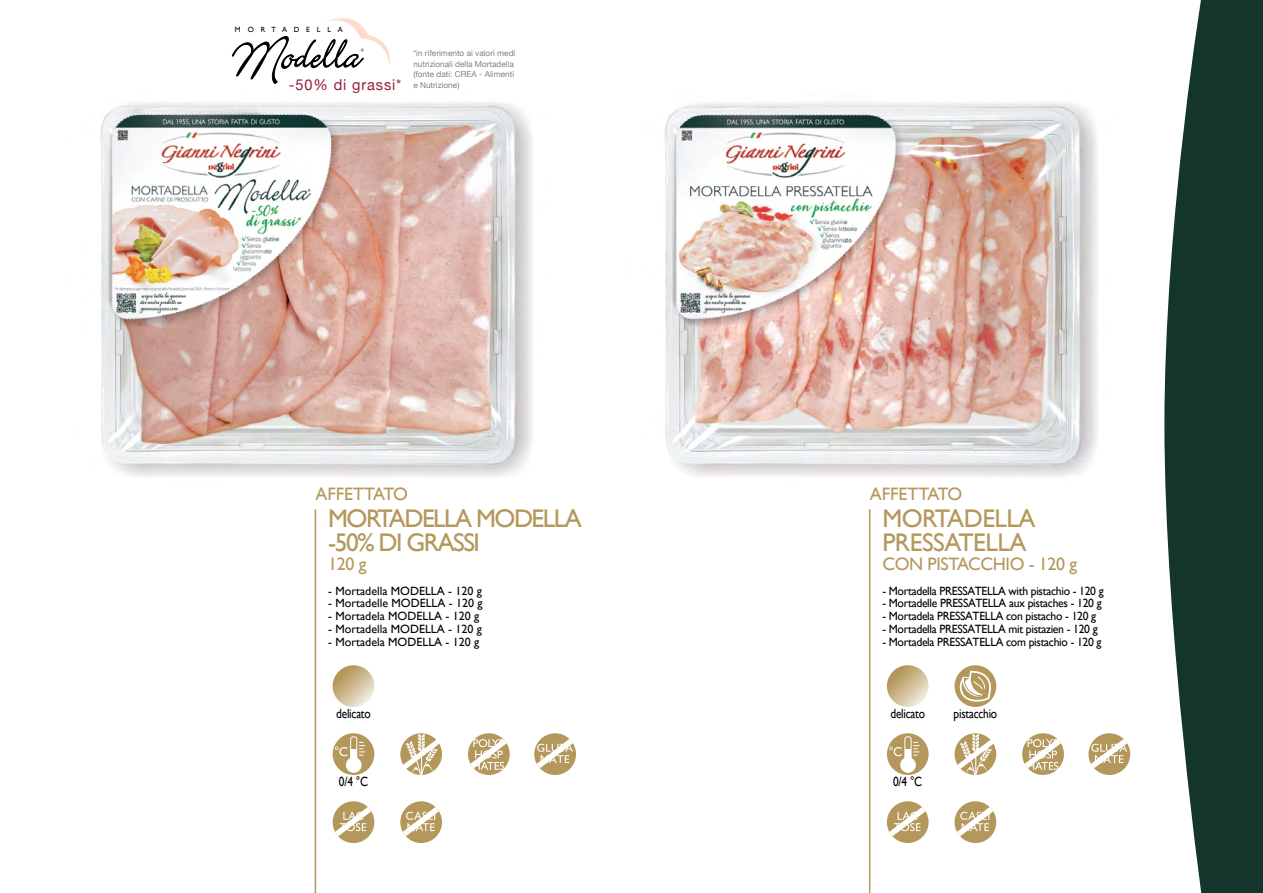
<style>
.page{position:relative;width:1263px;height:893px;background:#fff}
.page>*{position:absolute;margin:0;border:0;box-sizing:border-box;transform-origin:0 0}
.t1{font:25.5px/24px "Gill Sans";letter-spacing:-.06em;color:#b4975a}
.t2{font:25.5px/24px "Gill Sans";letter-spacing:-.02em;color:#b4975a}
.t3{font:18px "Gill Sans";letter-spacing:-.02em;color:#b4975a}
.t4{font:18px "Gill Sans";color:#b4975a}
.t5{font:15px "Helvetica Neue";letter-spacing:.06em;color:#952039}
.t6{font:13.35px "Gill Sans";letter-spacing:-.02em;color:#000;scale:.85 1}
.t7{font:12px "Gill Sans";letter-spacing:-.025em;color:#000}
.t8{font:12px "Gill Sans";color:#000}
.t9{font:8.25px/10.5px "Helvetica Neue";color:#808285}
.t10{font:7.5px "Gill Sans";letter-spacing:.91em;color:#000}
</style>
<div class="page">
<img style="left:100px;top:102px;width:433px;height:375px">
<img style="left:664px;top:102px;width:434px;height:375px">
<hr style="left:315px;top:509px;width:1px;height:384px;background:#b4975a">
<svg style="left:333px;top:665px;width:41px;height:42px"></svg>
<div style="left:333px;top:733px;width:41px;height:42px;background:#b4975a;border-radius:50%"></div>
<svg style="left:335px;top:736px;width:30px;height:37px"></svg>
<svg style="left:400px;top:733px;width:42px;height:42px"></svg>
<svg style="left:468px;top:733px;width:42px;height:42px"></svg>
<svg style="left:469px;top:735px;width:39px;height:36px"></svg>
<div style="left:534px;top:733px;width:42px;height:42px;background:#b4975a;border-radius:50%"></div>
<svg style="left:535px;top:735px;width:40px;height:36px"></svg>
<div style="left:333px;top:801px;width:41px;height:42px;background:#b4975a;border-radius:50%"></div>
<svg style="left:334px;top:803px;width:39px;height:36px"></svg>
<svg style="left:400px;top:801px;width:42px;height:42px"></svg>
<svg style="left:401px;top:803px;width:40px;height:36px"></svg>
<hr style="left:869px;top:509px;width:1px;height:384px;background:#b4975a">
<svg style="left:887px;top:665px;width:42px;height:42px"></svg>
<div style="left:954px;top:665px;width:42px;height:42px;background:#b4975a;border-radius:50%"></div>
<svg style="left:957px;top:671px;width:34px;height:32px"></svg>
<div style="left:887px;top:733px;width:41px;height:42px;background:#b4975a;border-radius:50%"></div>
<svg style="left:889px;top:736px;width:30px;height:37px"></svg>
<svg style="left:954px;top:733px;width:42px;height:42px"></svg>
<svg style="left:1022px;top:733px;width:42px;height:42px"></svg>
<svg style="left:1023px;top:735px;width:39px;height:36px"></svg>
<svg style="left:1088px;top:733px;width:42px;height:42px"></svg>
<svg style="left:1090px;top:735px;width:39px;height:36px"></svg>
<svg style="left:887px;top:801px;width:42px;height:42px"></svg>
<svg style="left:888px;top:803px;width:39px;height:36px"></svg>
<svg style="left:954px;top:801px;width:42px;height:42px"></svg>
<svg style="left:956px;top:803px;width:39px;height:36px"></svg>
<svg style="left:232px;top:18px;width:158px;height:66px"></svg>
<svg style="left:1164px;top:0;width:99px;height:893px;fill:#14352c"></svg>
<p class="t10" style="left:235px;top:25px;width:109px">MORTADELLA</p>
<p class="t5" style="left:289px;top:73px;width:114px">-50% di grassi*</p>
<p class="t9" style="left:413px;top:49px;width:104px">*in riferimento ai valori medi nutrizionali della Mortadella (fonte dati: CREA - Alimenti e Nutrizione)</p>
<h2 class="t4" style="left:315px;top:484px;width:94px">AFFETTATO</h2>
<h1 class="t1" style="left:328px;top:506px;width:255px">MORTADELLA MODELLA -50% DI GRASSI</h1>
<h2 class="t3" style="left:328px;top:553px;width:40px">120 g</h2>
<p class="t8" style="left:328px;top:583px;width:155px">- Mortadella MODELLA - 120 g</p>
<p class="t8" style="left:328px;top:596px;width:156px">- Mortadelle MODELLA - 120 g</p>
<p class="t8" style="left:328px;top:609px;width:153px">- Mortadela MODELLA - 120 g</p>
<p class="t8" style="left:328px;top:622px;width:155px">- Mortadella MODELLA - 120 g</p>
<p class="t8" style="left:328px;top:634px;width:153px">- Mortadela MODELLA - 120 g</p>
<p class="t6" style="left:336px;top:706px;width:42px">delicato</p>
<p class="t6" style="left:339px;top:774px;width:36px">0/4 °C</p>
<h2 class="t4" style="left:870px;top:484px;width:94px">AFFETTATO</h2>
<h1 class="t2" style="left:882px;top:506px;width:155px">MORTADELLA<br>PRESSATELLA</h1>
<h2 class="t3" style="left:882px;top:553px;width:196px">CON PISTACCHIO - 120 g</h2>
<p class="t7" style="left:882px;top:583px;width:223px">- Mortadella PRESSATELLA with pistachio - 120 g</p>
<p class="t7" style="left:882px;top:596px;width:221px">- Mortadelle PRESSATELLA aux pistaches - 120 g</p>
<p class="t7" style="left:882px;top:609px;width:215px">- Mortadela PRESSATELLA con pistacho - 120 g</p>
<p class="t7" style="left:882px;top:622px;width:217px">- Mortadella PRESSATELLA mit pistazien - 120 g</p>
<p class="t7" style="left:882px;top:634px;width:221px">- Mortadela PRESSATELLA com pistachio - 120 g</p>
<p class="t6" style="left:890px;top:706px;width:42px">delicato</p>
<p class="t6" style="left:954px;top:706px;width:53px">pistacchio</p>
<p class="t6" style="left:893px;top:774px;width:36px">0/4 °C</p>
</div>
